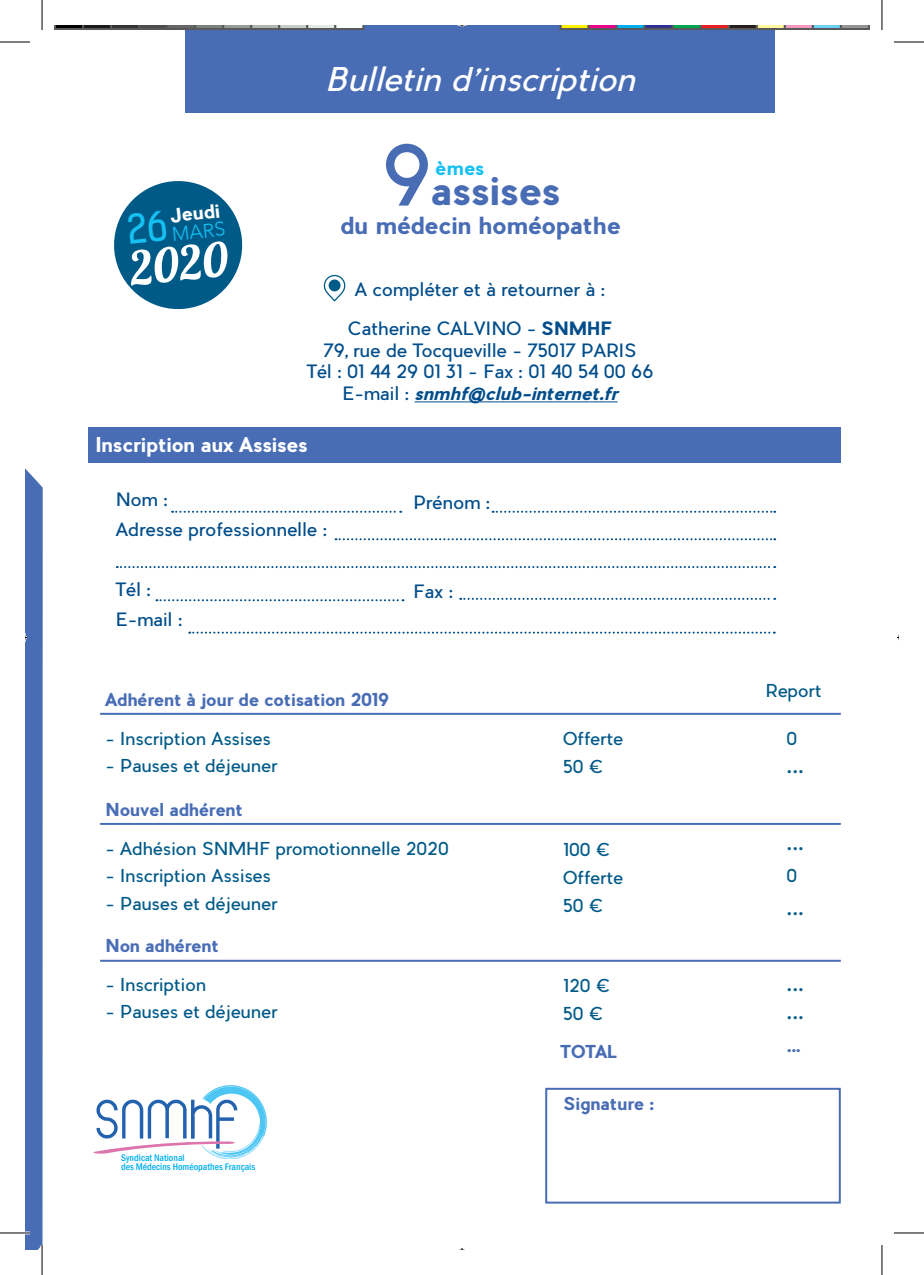
<style>
.page{position:relative;width:924px;height:1275px;background:#fff}
.page>*{position:absolute;margin:0;border:0;box-sizing:border-box;transform-origin:0 0}
.t1{font:81.4px "Pier Sans";color:#496db5}
.t2{font:46.8px "Lobster 1.4";color:#fff}
.t3{font:700 39.6px "Pier Sans";color:#496db5}
.t4{font:italic 32px "Pier Sans";color:#fff}
.t5{font:700 23.8px "Pier Sans";color:#496db5}
.t6{font:22.4px/28px "Pier Sans";color:#005a88}
.t7{font:700 20px "Pier Sans";color:#fff}
.t8{font:300 19.6px "Avenir";color:#15c0f2}
.t9{font:700 19px "Pier Sans";color:#fff}
.t10{font:700 19px "Pier Sans";color:#15c0f2}
.t11{font:18px/21.6px "Pier Sans";color:#004d8b;text-align:center}
.t12{font:17.4px/28px "Pier Sans";color:#005a88}
.t13{font:700 17.4px "Pier Sans";color:#496db5}
.t14{font:500 condensed 9.8px/9px "Franklin Gothic";color:#00aeef}
.s1{font-family:"Kelson Sans";font-weight:400;font-size:38.4px}
.s2{font-weight:700}
.s3{font-weight:700;font-style:italic}
</style>
<div class="page">
<div style="left:88px;top:427px;width:752px;height:36px;background:#496db5"></div>
<hr style="left:414px;top:401px;width:203px;height:1px;background:#004d8b">
<svg style="left:172px;top:511px;width:229px;height:2px"></svg>
<svg style="left:335px;top:538px;width:439px;height:2px"></svg>
<svg style="left:117px;top:566px;width:657px;height:2px"></svg>
<svg style="left:156px;top:599px;width:247px;height:2px"></svg>
<svg style="left:460px;top:598px;width:314px;height:2px"></svg>
<svg style="left:492px;top:511px;width:282px;height:2px"></svg>
<svg style="left:189px;top:631px;width:585px;height:2px"></svg>
<div style="left:545px;top:1087px;width:295px;height:116px;border:2px solid #496db5"></div>
<svg style="left:93px;top:1085px;width:173px;height:73px"></svg>
<svg style="left:323px;top:274px;width:23px;height:28px"></svg>
<div style="left:185px;top:25px;width:589px;height:87px;background:#496db5"></div>
<svg style="left:114px;top:181px;width:129px;height:128px"></svg>
<hr style="left:100px;top:713px;width:740px;height:2px;background:#496db5">
<hr style="left:100px;top:823px;width:740px;height:2px;background:#496db5">
<hr style="left:100px;top:959px;width:740px;height:2px;background:#496db5">
<svg style="left:457px;top:25px;width:10px;height:2px"></svg>
<div style="left:25px;top:468px;width:18px;height:782px;background:#496db5"></div>
<svg style="left:54px;top:25px;width:310px;height:5px;background:#6e6e6e"></svg>
<svg style="left:559px;top:25px;width:310px;height:5px;background:#76706f"></svg>
<hr style="left:0;top:1231px;width:30px;height:3px;background:#fff">
<hr style="left:41px;top:1245px;width:2px;height:30px;background:#fff">
<hr style="left:0;top:42px;width:30px;height:1px;background:#000">
<hr style="left:893px;top:42px;width:30px;height:1px;background:#000">
<hr style="left:0;top:1232px;width:30px;height:1px;background:#000">
<hr style="left:893px;top:1232px;width:30px;height:1px;background:#000">
<hr style="left:42px;top:0;width:1px;height:30px;background:#000">
<hr style="left:42px;top:1245px;width:1px;height:30px;background:#000">
<hr style="left:881px;top:0;width:1px;height:30px;background:#000">
<hr style="left:881px;top:1245px;width:1px;height:30px;background:#000">
<p class="t9" style="left:169px;top:204px;width:52px;rotate:-6deg">Jeudi</p>
<p class="t8" style="left:127px;top:227px;width:99px;rotate:-6deg"><span class="s1">26</span> MARS</p>
<p class="t2" style="left:127px;top:239px;width:99px;rotate:-6deg">2020</p>
<p class="t4" style="left:325px;top:59px;width:311px">Bulletin d’inscription</p>
<p class="t1" style="left:382px;top:124px;width:51px">9</p>
<p class="t10" style="left:436px;top:156px;width:50px">èmes</p>
<p class="t3" style="left:431px;top:165px;width:131px">assises</p>
<p class="t5" style="left:340px;top:210px;width:282px">du médecin homéopathe</p>
<p class="t11" style="left:348px;top:271px;width:265px;line-height:38.6px">A compléter et à retourner à :<br>Catherine CALVINO - <span class="s2">SNMHF</span></p>
<p class="t11" style="left:306px;top:339px;width:348px">79, rue de Tocqueville - 75017 PARIS<br>Tél : 01 44 29 01 31 - Fax : 01 40 54 00 66<br>E-mail : <span class="s3">snmhf@club-internet.fr</span></p>
<p class="t7" style="left:96px;top:432px;width:213px">Inscription aux Assises</p>
<p class="t11" style="left:116px;top:485px;width:213px;line-height:30px;text-align:left">Nom :<br>Adresse professionnelle :</p>
<p class="t11" style="left:413px;top:492px;width:78px">Prénom :</p>
<p class="t11" style="left:116px;top:575px;width:68px;line-height:30px;text-align:left">Tél :<br>E-mail :</p>
<p class="t11" style="left:413px;top:581px;width:41px">Fax :</p>
<p class="t13" style="left:105px;top:688px;width:285px">Adhérent à jour de cotisation 2019</p>
<p class="t12" style="left:105px;top:724px;width:167px">- Inscription Assises</p>
<p class="t12" style="left:105px;top:752px;width:174px">- Pauses et déjeuner</p>
<p class="t13" style="left:105px;top:798px;width:139px">Nouvel adhérent</p>
<p class="t12" style="left:105px;top:834px;width:344px">- Adhésion SNMHF promotionnelle 2020</p>
<p class="t12" style="left:105px;top:862px;width:167px">- Inscription Assises</p>
<p class="t12" style="left:105px;top:889px;width:174px">- Pauses et déjeuner</p>
<p class="t13" style="left:105px;top:934px;width:115px">Non adhérent</p>
<p class="t12" style="left:105px;top:970px;width:102px">- Inscription</p>
<p class="t12" style="left:105px;top:998px;width:174px">- Pauses et déjeuner</p>
<p class="t14" style="left:121px;top:1152px;width:136px">Syndicat National<br>des Médecins Homéopathes Français</p>
<p class="t12" style="left:563px;top:724px;width:62px">Offerte<br>50 €</p>
<p class="t12" style="left:563px;top:836px;width:62px">100 €<br>Offerte<br>50 €</p>
<p class="t12" style="left:563px;top:972px;width:48px">120 €<br>50 €</p>
<p class="t13" style="left:560px;top:1040px;width:59px">TOTAL</p>
<p class="t13" style="left:563px;top:1092px;width:91px">Signature :</p>
<p class="t12" style="left:765px;top:676px;width:57px">Report</p>
<p class="t12" style="left:786px;top:725px;width:12px">0</p>
<p class="t6" style="left:786px;top:751px;width:19px">...</p>
<p class="t6" style="left:786px;top:828px;width:19px">...</p>
<p class="t12" style="left:786px;top:862px;width:12px">0</p>
<p class="t6" style="left:786px;top:892px;width:19px">...</p>
<p class="t6" style="left:786px;top:969px;width:19px">... ...</p>
<p class="t13" style="left:786px;top:1034px;width:15px">...</p>
</div>
